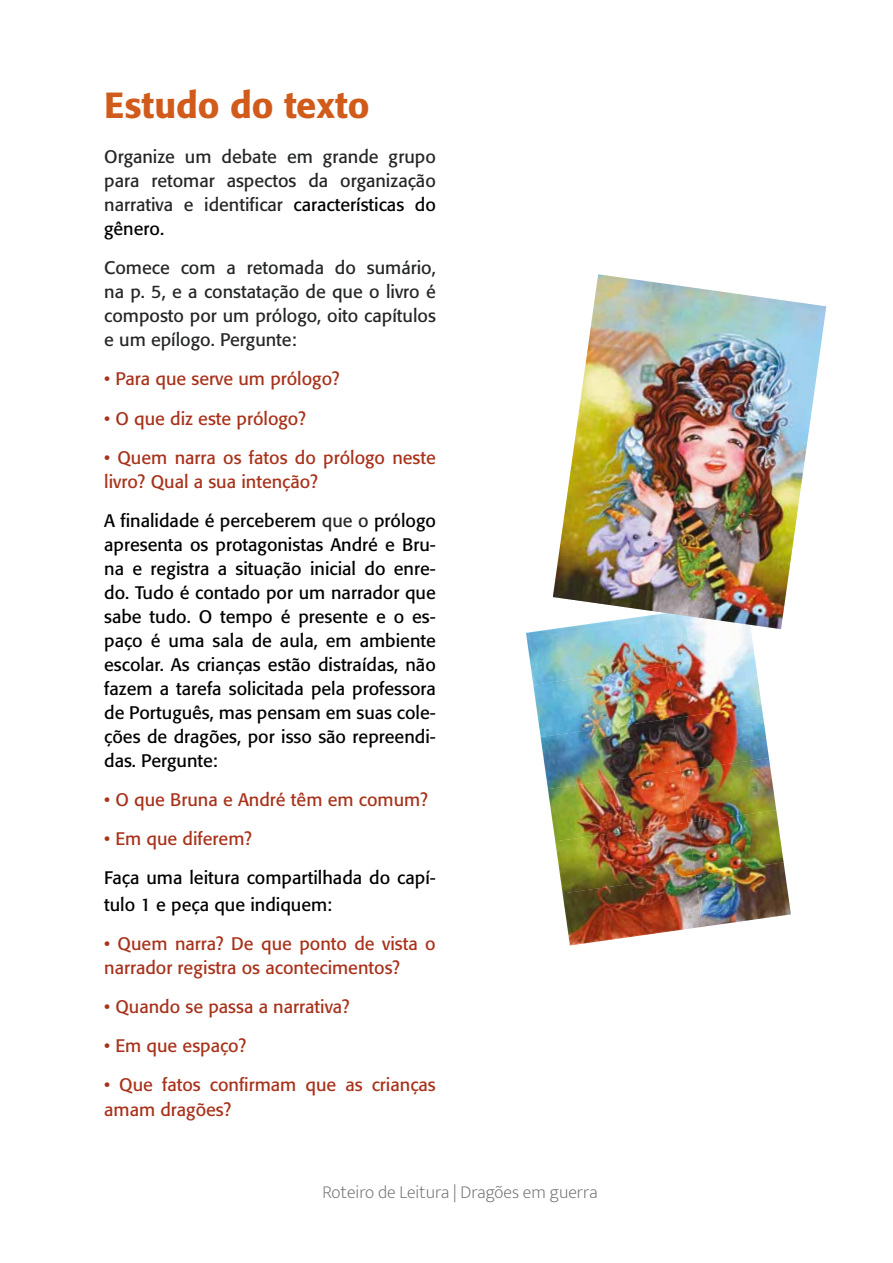
<style>
.page{position:relative;width:893px;height:1263px;background:#fff}
.page>*{position:absolute;margin:0;border:0;box-sizing:border-box;transform-origin:0 0}
.t1{font:500 36px "Formata";color:#d05b1a}
.t2{font:18px/24px "Formata";color:#000;text-align:justify}
.t3{font:18px/24.8px "Formata";color:#a8321b}
.t4{font:18px/24px "Formata";color:#252626;text-align:justify}
.t5{font:200 18px "Mukta";color:#706f6f}
.s1{color:#000}
.s2{color:#252626}
</style>
<div class="page">
<img style="left:526px;top:629px;width:132px;height:53px">
<img style="left:658px;top:629px;width:96px;height:37px">
<img style="left:533px;top:666px;width:133px;height:71px">
<img style="left:666px;top:654px;width:96px;height:64px">
<img style="left:541px;top:718px;width:132px;height:71px">
<img style="left:673px;top:706px;width:96px;height:64px">
<img style="left:548px;top:770px;width:132px;height:69px">
<img style="left:680px;top:758px;width:96px;height:64px">
<img style="left:555px;top:822px;width:133px;height:71px">
<img style="left:688px;top:810px;width:96px;height:65px">
<img style="left:563px;top:875px;width:138px;height:70px">
<img style="left:695px;top:862px;width:96px;height:65px">
<img style="left:553px;top:274px;width:273px;height:355px">
<h1 class="t1" style="left:104px;top:83px;width:267px">Estudo do texto</h1>
<p class="t4" style="left:104px;top:145px;width:333px">Organize um debate em grande grupo para retomar aspectos da organização narrativa e identificar <span class="s1">características do gênero.</span></p>
<p class="t4" style="left:104px;top:256px;width:333px">Comece com a retomada do sumário, na p. 5, e a constatação de que o livro é composto por um prólogo, oito capítulos e um epílogo. Pergunte:</p>
<p class="t3" style="left:104px;top:367px;width:237px">• Para que serve um prólogo?</p>
<p class="t3" style="left:104px;top:406px;width:203px">• O que diz este prólogo?</p>
<p class="t3" style="left:104px;top:445px;width:333px">• Quem narra os fatos do prólogo neste livro? Qual a sua intenção?</p>
<p class="t2" style="left:104px;top:509px;width:333px">A finalidade é perceberem <span class="s2">que o</span> prólogo apresenta os protagonistas André e Bru&shy;na e registra a situação inicial do enre&shy;do. Tudo é contado por um narrador que sabe tudo. O tempo é presente e o es&shy;paço é uma sala de aula, em ambiente escolar. As crianças estão distraídas, não fazem a tarefa solicitada pela professora de Português, mas pensam em suas cole&shy;ções de dragões, por isso são repreendi&shy;das. Pergunte:</p>
<p class="t3" style="left:104px;top:787px;width:325px">• O que Bruna e André têm em comum?</p>
<p class="t3" style="left:104px;top:826px;width:149px">• Em que diferem?</p>
<p class="t2" style="left:104px;top:864px;width:333px;line-height:27px">Faça uma leitura compartilhada do capí&shy;tulo 1 e peça que indiquem:</p>
<p class="t3" style="left:104px;top:932px;width:333px;line-height:24px">• Quem narra? De que ponto de vista o narrador registra os acontecimentos?</p>
<p class="t3" style="left:104px;top:994px;width:247px">• Quando se passa a narrativa?</p>
<p class="t3" style="left:104px;top:1033px;width:144px">• Em que espaço?</p>
<p class="t3" style="left:104px;top:1072px;width:333px">• Que fatos confirmam que as crianças amam dragões?</p>
<p class="t5" style="left:322px;top:1178px;width:277px">Roteiro de Leitura | Dragões em guerra</p>
</div>
